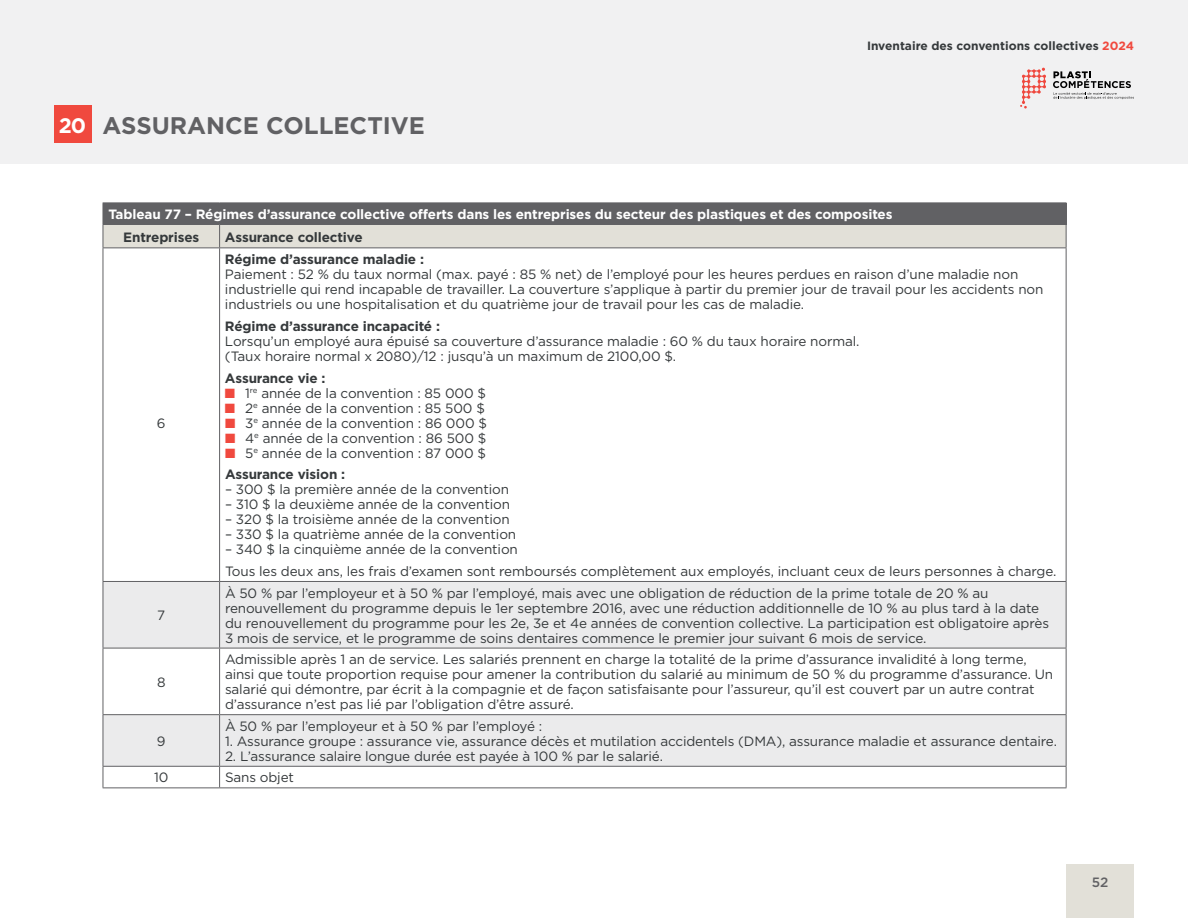
<style>
.page{position:relative;width:1188px;height:918px;background:#fff}
.page>*{position:absolute;margin:0;border:0;box-sizing:border-box;transform-origin:0 0}
.t1{font:700 24px "Gotham";color:#616164}
.t2{font:13.5px/15px "Gotham";letter-spacing:-.01em;color:#35393b}
.t3{font:700 13.5px "Gotham";letter-spacing:-.01em;color:#fff}
.t4{font:700 13.5px "Gotham";letter-spacing:-.01em;color:#35393b}
.t5{font:500 13.5px "Gotham";color:#616164}
.t6{font:700 12px "Gotham";color:#35393b}
.s1{font-size:21px;color:#fff}
.s2{color:#f0493e}
.s3{font-weight:700}
</style>
<div class="page">
<div style="left:1066px;top:864px;width:68px;height:54px;background:#e2e0d8"></div>
<svg style="left:104px;top:582px;width:962px;height:184px;fill:#ebebec"></svg>
<hr style="left:103px;top:248px;width:1px;height:333px;background:#616164">
<hr style="left:219px;top:248px;width:1px;height:333px;background:#616164">
<hr style="left:1066px;top:248px;width:1px;height:333px;background:#616164">
<hr style="left:103px;top:581px;width:117px;height:1px;background:#616164">
<hr style="left:103px;top:582px;width:1px;height:66px;background:#616164">
<hr style="left:220px;top:581px;width:846px;height:1px;background:#616164">
<hr style="left:219px;top:582px;width:1px;height:66px;background:#616164">
<hr style="left:1066px;top:582px;width:1px;height:66px;background:#616164">
<hr style="left:103px;top:648px;width:117px;height:1px;background:#616164">
<hr style="left:103px;top:648px;width:1px;height:66px;background:#616164">
<hr style="left:220px;top:648px;width:846px;height:1px;background:#616164">
<hr style="left:219px;top:648px;width:1px;height:66px;background:#616164">
<hr style="left:1066px;top:648px;width:1px;height:66px;background:#616164">
<hr style="left:103px;top:714px;width:117px;height:1px;background:#616164">
<hr style="left:103px;top:715px;width:1px;height:51px;background:#616164">
<hr style="left:220px;top:714px;width:846px;height:1px;background:#616164">
<hr style="left:219px;top:715px;width:1px;height:51px;background:#616164">
<hr style="left:1066px;top:715px;width:1px;height:51px;background:#616164">
<hr style="left:103px;top:766px;width:117px;height:1px;background:#616164">
<svg style="left:103px;top:767px;width:1px;height:20px"></svg>
<hr style="left:220px;top:766px;width:846px;height:1px;background:#616164">
<svg style="left:219px;top:767px;width:1px;height:20px"></svg>
<svg style="left:1066px;top:767px;width:1px;height:20px"></svg>
<hr style="left:103px;top:787px;width:117px;height:1px;background:#616164">
<hr style="left:220px;top:787px;width:846px;height:1px;background:#616164">
<hr style="left:103px;top:202px;width:117px;height:1px;background:#616164">
<hr style="left:220px;top:202px;width:846px;height:1px;background:#616164">
<svg style="left:103px;top:203px;width:964px;height:45px;background:#a1a09d"></svg>
<hr style="left:103px;top:247px;width:117px;height:1px;background:#616164">
<hr style="left:220px;top:247px;width:846px;height:1px;background:#616164">
<div style="left:0;top:0;width:1188px;height:163px;background:#f1f1f2"></div>
<svg style="left:1020px;top:68px;width:26px;height:41px"></svg>
<svg style="left:1053px;top:71px;width:81px;height:28px"></svg>
<div style="left:54px;top:106px;width:37px;height:37px;background:#f0493e"></div>
<h1 class="t1" style="left:59px;top:109px;width:368px"><span class="s1">20</span> ASSURANCE COLLECTIVE</h1>
<p class="t6" style="left:867px;top:38px;width:268px">Inventaire des conventions collectives <span class="s2">2024</span></p>
<p class="t3" style="left:108px;top:205px;width:786px">Tableau 77 – Régimes d’assurance collective offerts dans les entreprises du secteur des plastiques et des composites</p>
<p class="t4" style="left:123px;top:228px;width:78px">Entreprises</p>
<p class="t4" style="left:225px;top:228px;width:139px">Assurance collective</p>
<p class="t2" style="left:157px;top:415px;width:10px">6</p>
<p class="t2" style="left:157px;top:608px;width:10px">7</p>
<p class="t2" style="left:157px;top:674px;width:10px">8</p>
<p class="t2" style="left:157px;top:733px;width:10px">9</p>
<p class="t4" style="left:225px;top:250px;width:201px">Régime d’assurance maladie :</p>
<p class="t2" style="left:225px;top:267px;width:820px">Paiement : 52 % du taux normal (max. payé : 85 % net) de l’employé pour les heures perdues en raison d’une maladie non industrielle qui rend incapable de travailler. La couverture s’applique à partir du premier jour de travail pour les accidents non industriels ou une hospitalisation et du quatrième jour de travail pour les cas de maladie.</p>
<p class="t4" style="left:225px;top:317px;width:217px">Régime d’assurance incapacité :</p>
<p class="t2" style="left:225px;top:333px;width:636px">Lorsqu’un employé aura épuisé sa couverture d’assurance maladie : 60 % du taux horaire normal. (Taux horaire normal x 2080)/12 : jusqu’à un maximum de 2100,00 $.</p>
<p class="t4" style="left:225px;top:369px;width:102px">Assurance vie :</p>
<p class="t2" style="left:225px;top:385px;width:263px"><span class="s2">■</span> 1<sup>re</sup> année de la convention : 85 000 $</p>
<p class="t2" style="left:225px;top:400px;width:261px"><span class="s2">■</span> 2<sup>e</sup> année de la convention : 85 500 $</p>
<p class="t2" style="left:225px;top:415px;width:264px"><span class="s2">■</span> 3<sup>e</sup> année de la convention : 86 000 $</p>
<p class="t2" style="left:225px;top:430px;width:263px"><span class="s2">■</span> 4<sup>e</sup> année de la convention : 86 500 $</p>
<p class="t2" style="left:225px;top:442px;width:263px;line-height:21.8px"><span class="s2">■</span> 5<sup>e</sup> année de la convention : 87 000 $<br><span class="s3">Assurance vision :</span></p>
<p class="t2" style="left:225px;top:482px;width:286px">– 300 $ la première année de la convention</p>
<p class="t2" style="left:225px;top:497px;width:286px">– 310 $ la deuxième année de la convention</p>
<p class="t2" style="left:225px;top:512px;width:286px">– 320 $ la troisième année de la convention</p>
<p class="t2" style="left:225px;top:527px;width:293px">– 330 $ la quatrième année de la convention</p>
<p class="t2" style="left:225px;top:538px;width:833px;line-height:21.8px">– 340 $ la cinquième année de la convention<br>Tous les deux ans, les frais d’examen sont remboursés complètement aux employés, incluant ceux de leurs personnes à charge.</p>
<p class="t2" style="left:225px;top:585px;width:826px">À 50 % par l’employeur et à 50 % par l’employé, mais avec une obligation de réduction de la prime totale de 20 % au renouvellement du programme depuis le 1er septembre 2016, avec une réduction additionnelle de 10 % au plus tard à la date du renouvellement du programme pour les 2e, 3e et 4e années de convention collective. La participation est obligatoire après 3 mois de service, et le programme de soins dentaires commence le premier jour suivant 6 mois de service.</p>
<p class="t2" style="left:225px;top:652px;width:830px">Admissible après 1 an de service. Les salariés prennent en charge la totalité de la prime d’assurance invalidité à long terme, ainsi que toute proportion requise pour amener la contribution du salarié au minimum de 50 % du programme d’assurance. Un salarié qui démontre, par écrit à la compagnie et de façon satisfaisante pour l’assureur, qu’il est couvert par un autre contrat d’assurance n’est pas lié par l’obligation d’être assuré.</p>
<p class="t2" style="left:225px;top:718px;width:319px">À 50 % par l’employeur et à 50 % par l’employé :</p>
<p class="t2" style="left:225px;top:733px;width:834px">1. Assurance groupe : assurance vie, assurance décès et mutilation accidentels (DMA), assurance maladie et assurance dentaire.</p>
<p class="t2" style="left:225px;top:748px;width:439px">2. L’assurance salaire longue durée est payée à 100 % par le salarié.</p>
<p class="t2" style="left:154px;top:770px;width:16px">10</p>
<p class="t2" style="left:225px;top:770px;width:71px">Sans objet</p>
<p class="t5" style="left:1092px;top:873px;width:18px">52</p>
</div>
